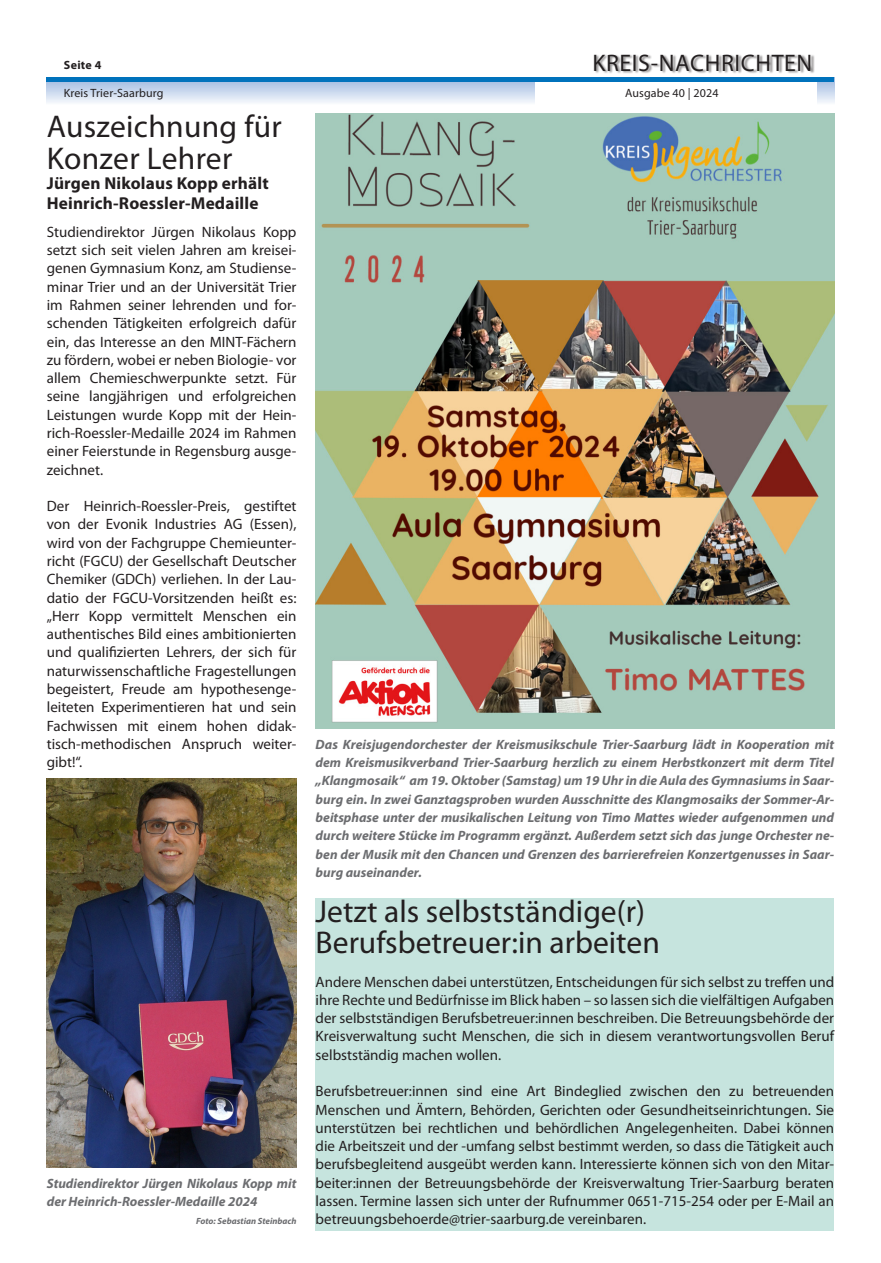
<style>
.page{position:relative;width:881px;height:1263px;background:#fff}
.page>*{position:absolute;margin:0;border:0;box-sizing:border-box;transform-origin:0 0}
.Headline{font:31.5px/31.5px "Myriad Pro";color:#231f20}
.t1{font:24px "Myriad Pro";letter-spacing:.025em;color:#231f20}
.Subline{font:700 17.25px/20.2px "Myriad Pro";letter-spacing:.01em;color:#231f20}
.Fließtext{font:15px/18.3px "Myriad Pro";color:#231f20;text-align:justify}
.Bilduntertitel{font:italic 700 13.5px/18.3px "Myriad Pro";color:#6c6d70;text-align:justify}
.t2{font:12px "Myriad Pro";letter-spacing:.01em;color:#231f20}
.t3{font:700 12px "Myriad Pro";letter-spacing:.025em;color:#231f20}
.Bilduntertitel-2{font:italic 700 9px "Myriad Pro";color:#6c6d70}
</style>
<div class="page">
<svg style="left:47px;top:82px;width:786px;height:21px;background:#cedbef"></svg>
<div style="left:535px;top:0;width:281px;height:113px;background:#fff"></div>
<div style="left:594px;top:54px;width:220px;height:20px;background:#231f20;opacity:.5"></div>
<hr style="left:47px;top:78px;width:786px;height:4px;background:#0072bc">
<img style="left:315px;top:114px;width:518px;height:615px">
<img style="left:47px;top:778px;width:249px;height:389px">
<div style="left:315px;top:898px;width:518px;height:333px;background:#c6e4de"></div>
<p class="t3" style="left:64px;top:57px;width:39px">Seite 4</p>
<h2 class="t1" style="left:592px;top:48px;width:221px">KREIS-NACHRICHTEN</h2>
<p class="t2" style="left:64px;top:86px;width:101px">Kreis Trier-Saarburg</p>
<p class="t2" style="left:625px;top:86px;width:95px">Ausgabe 40 | 2024</p>
<p class="Headline" style="left:47px;top:110px;width:236px">Auszeichnung für<br>Konzer Lehrer</p>
<p class="Subline" style="left:47px;top:172px;width:223px">Jürgen Nikolaus Kopp erhält<br>Heinrich-Roessler-Medaille</p>
<p class="Fließtext" style="left:47px;top:222px;width:251px">Studiendirektor Jürgen Nikolaus Kopp setzt sich seit vielen Jahren am kreisei&shy;genen Gymnasium Konz, am Studiense&shy;minar Trier und an der Universität Trier im Rahmen seiner lehrenden und for&shy;schenden Tätigkeiten erfolgreich dafür ein, das Interesse an den MINT-Fächern zu fördern, wobei er neben Biologie- vor allem Chemieschwerpunkte setzt. Für seine langjährigen und erfolgreichen Leistungen wurde Kopp mit der Hein&shy;rich-Roessler-Medaille 2024 im Rahmen einer Feierstunde in Regensburg ausge&shy;zeichnet.</p>
<p class="Fließtext" style="left:47px;top:497px;width:251px">Der Heinrich-Roessler-Preis, gestiftet von der Evonik Industries AG (Essen), wird von der Fachgruppe Chemieunter&shy;richt (FGCU) der Gesellschaft Deutscher Chemiker (GDCh) verliehen. In der Lau&shy;datio der FGCU-Vorsitzenden heißt es: „Herr Kopp vermittelt Menschen ein authentisches Bild eines ambitionierten und qualifizierten Lehrers, der sich für naturwissenschaftliche Fragestellungen begeistert, Freude am hypothesenge&shy;leiteten Experimentieren hat und sein Fachwissen mit einem hohen didak&shy;tisch-methodischen Anspruch weiter&shy;gibt!“.</p>
<p class="Bilduntertitel" style="left:47px;top:1173px;width:251px">Studiendirektor Jürgen Nikolaus Kopp mit der Heinrich-Roessler-Medaille 2024</p>
<p class="Bilduntertitel-2" style="left:196px;top:1215px;width:102px">Foto: Sebastian Steinbach</p>
<p class="Bilduntertitel" style="left:315px;top:735px;width:520px">Das Kreisjugendorchester der Kreismusikschule Trier-Saarburg lädt in Kooperation mit dem Kreismusikverband Trier-Saarburg herzlich zu einem Herbstkonzert mit derm Titel „Klangmosaik“ am 19. Oktober (Samstag) um 19 Uhr in die Aula des Gymnasiums in Saar&shy;burg ein. In zwei Ganztagsproben wurden Ausschnitte des Klangmosaiks der Sommer-Ar&shy;beitsphase unter der musikalischen Leitung von Timo Mattes wieder aufgenommen und durch weitere Stücke im Programm ergänzt. Außerdem setzt sich das junge Orchester ne&shy;ben der Musik mit den Chancen und Grenzen des barrierefreien Konzertgenusses in Saar&shy;burg auseinander.</p>
<p class="Headline" style="left:315px;top:895px;width:331px">Jetzt als selbstständige(r)</p>
<p class="Headline" style="left:315px;top:927px;width:345px">Berufsbetreuer:in arbeiten</p>
<p class="Fließtext" style="left:315px;top:972px;width:520px">Andere Menschen dabei unterstützen, Entscheidungen für sich selbst zu treffen und ihre Rechte und Bedürfnisse im Blick haben – so lassen sich die vielfältigen Aufgaben der selbstständigen Berufsbetreuer:innen beschreiben. Die Betreuungsbehörde der Kreisverwaltung sucht Menschen, die sich in diesem verantwortungsvollen Beruf selbstständig machen wollen.</p>
<p class="Fließtext" style="left:315px;top:1082px;width:520px">Berufsbetreuer:innen sind eine Art Bindeglied zwischen den zu betreuenden Menschen und Ämtern, Behörden, Gerichten oder Gesundheitseinrichtungen. Sie unterstützen bei rechtlichen und behördlichen Angelegenheiten. Dabei können die Arbeitszeit und der -umfang selbst bestimmt werden, so dass die Tätigkeit auch berufsbegleitend ausgeübt werden kann. Interessierte können sich von den Mitar&shy;beiter:innen der Betreuungsbehörde der Kreisverwaltung Trier-Saarburg beraten lassen. Termine lassen sich unter der Rufnummer 0651-715-254 oder per E-Mail an betreuungsbehoerde@trier-saarburg.de vereinbaren.</p>
</div>
